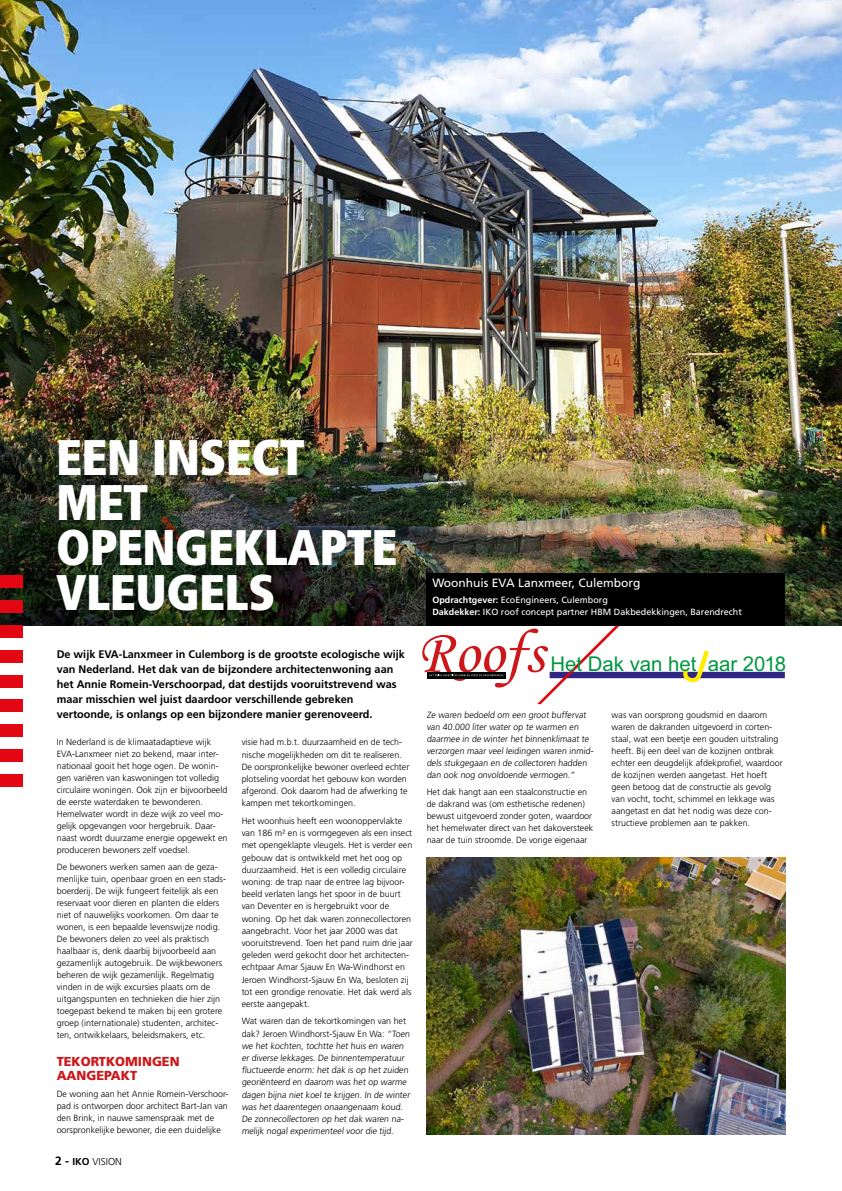
<style>
.page{position:relative;width:842px;height:1191px;background:#fff}
.page>*{position:absolute;margin:0;border:0;box-sizing:border-box;transform-origin:0 0}
.t1{font:900 condensed 50px/45px "Frutiger";letter-spacing:-.01em;color:#fff}
.t2{font:20.4px "Arial";color:#009641}
.t3{font:900 13px/14px "Frutiger LT Pro";color:#cd171a}
.t4{font:12px "Frutiger LT Std";color:#fff}
.t5{font:700 11px/15px "Frutiger LT Std";color:#000}
.t6{font:300 10px "Frutiger LT Std";color:#000}
.t7{font:300 9px/12px "Frutiger LT Std";color:#000}
.t8{font:9px/12px "Frutiger LT Std";color:#fff}
.s1{font-weight:700;font-size:12px}
.s2{font-weight:700}
</style>
<div class="page">
<img style="left:0;top:0;width:842px;height:625px">
<div style="left:0;top:576px;width:23px;height:12px;background:#e30613"></div>
<div style="left:0;top:600px;width:23px;height:13px;background:#e30613"></div>
<div style="left:0;top:625px;width:23px;height:12px;background:#e30613"></div>
<div style="left:0;top:650px;width:23px;height:12px;background:#e30613"></div>
<div style="left:0;top:675px;width:23px;height:12px;background:#e30613"></div>
<div style="left:0;top:699px;width:23px;height:13px;background:#e30613"></div>
<div style="left:0;top:724px;width:23px;height:13px;background:#e30613"></div>
<div style="left:0;top:749px;width:23px;height:12px;background:#e30613"></div>
<div style="left:0;top:774px;width:23px;height:12px;background:#e30613"></div>
<div style="left:427px;top:573px;width:358px;height:52px;background:#000"></div>
<img style="left:426px;top:857px;width:359px;height:277px">
<div style="left:550px;top:672px;width:235px;height:6px;background:#312783"></div>
<svg style="left:422px;top:626px;width:197px;height:78px"></svg>
<svg style="left:681px;top:671px;width:28px;height:8px"></svg>
<h1 class="t1" style="left:56px;top:435px;width:343px">EEN INSECT<br>MET<br>OPENGEKLAPTE<br>VLEUGELS</h1>
<p class="t5" style="left:57px;top:647px;width:350px">De wijk EVA-Lanxmeer in Culemborg is de grootste ecologische wijk van Nederland. Het dak van de bijzondere architectenwoning aan het Annie Romein-Verschoorpad, dat destijds vooruitstrevend was maar misschien wel juist daardoor verschillende gebreken vertoonde, is onlangs op een bijzondere manier gerenoveerd.</p>
<p class="t7" style="left:242px;top:736px;width:169px">visie had m.b.t. duurzaamheid en de tech&shy;nische mogelijkheden om dit te realiseren.<br>De oorspronkelijke bewoner overleed echter plotseling voordat het gebouw kon worden afgerond. Ook daarom had de afwerking te kampen met tekortkomingen.</p>
<p class="t7" style="left:242px;top:815px;width:173px">Het woonhuis heeft een woonoppervlakte van 186 m² en is vormgegeven als een insect met opengeklapte vleugels. Het is verder een gebouw dat is ontwikkeld met het oog op duurzaamheid. Het is een volledig circulaire woning: de trap naar de entree lag bijvoor&shy;beeld verlaten langs het spoor in de buurt van Deventer en is hergebruikt voor de woning. Op het dak waren zonnecollectoren aangebracht. Voor het jaar 2000 was dat vooruitstrevend. Toen het pand ruim drie jaar geleden werd gekocht door het architecten&shy;echtpaar Amar Sjauw En Wa-Windhorst en Jeroen Windhorst-Sjauw En Wa, besloten zij tot een grondige renovatie. Het dak werd als eerste aangepakt.</p>
<p class="t7" style="left:242px;top:1015px;width:171px">Wat waren dan de tekortkomingen van het dak? Jeroen Windhorst-Sjauw En Wa: “Toen we het kochten, tochtte het huis en waren er diverse lekkages. De binnentemperatuur fluctueerde enorm: het dak is op het zuiden georiënteerd en daarom was het op warme dagen bijna niet koel te krijgen. In de winter was het daarentegen onaangenaam koud.<br>De zonnecollectoren op het dak waren na&shy;melijk nogal experimenteel voor die tijd.</p>
<p class="t7" style="left:57px;top:736px;width:172px">In Nederland is de klimaatadaptieve wijk EVA-Lanxmeer niet zo bekend, maar inter&shy;nationaal gooit het hoge ogen. De wonin&shy;gen variëren van kaswoningen tot volledig circulaire woningen. Ook zijn er bijvoorbeeld de eerste waterdaken te bewonderen.<br>Hemelwater wordt in deze wijk zo veel mo&shy;gelijk opgevangen voor hergebruik. Daar&shy;naast wordt duurzame energie opgewekt en produceren bewoners zelf voedsel.</p>
<p class="t7" style="left:57px;top:861px;width:171px">De bewoners werken samen aan de geza&shy;menlijke tuin, openbaar groen en een stads&shy;boerderij. De wijk fungeert feitelijk als een reservaat voor dieren en planten die elders niet of nauwelijks voorkomen. Om daar te wonen, is een bepaalde levenswijze nodig.<br>De bewoners delen zo veel als praktisch haalbaar is, denk daarbij bijvoorbeeld aan gezamenlijk autogebruik. De wijkbewoners beheren de wijk gezamenlijk. Regelmatig vinden in de wijk excursies plaats om de uitgangspunten en technieken die hier zijn toegepast bekend te maken bij een grotere groep (internationale) studenten, architec&shy;ten, ontwikkelaars, beleidsmakers, etc.</p>
<h3 class="t3" style="left:57px;top:1054px;width:124px">TEKORTKOMINGEN<br>AANGEPAKT</h3>
<p class="t7" style="left:57px;top:1088px;width:173px">De woning aan het Annie Romein-Verschoor&shy;pad is ontworpen door architect Bart-Jan van den Brink, in nauwe samenspraak met de oorspronkelijke bewoner, die een duidelijke</p>
<p class="t6" style="left:55px;top:1156px;width:68px"><span class="s1">2 -</span> <span class="s2">IKO</span> VISION</p>
<h3 class="t4" style="left:432px;top:576px;width:210px">Woonhuis EVA Lanxmeer, Culemborg</h3>
<p class="t8" style="left:432px;top:594px;width:311px"><span class="s2">Opdrachtgever:</span> EcoEngineers, Culemborg<br><span class="s2">Dakdekker:</span> IKO roof concept partner HBM Dakbedekkingen, Barendrecht</p>
<h2 class="t2" style="left:550px;top:650px;width:237px">Het Dak van het aar 2018</h2>
<p class="t7" style="left:427px;top:709px;width:169px">Ze waren bedoeld om een groot buffervat van 40.000 liter water op te warmen en daarmee in de winter het binnenklimaat te verzorgen maar veel leidingen waren inmid&shy;dels stukgegaan en de collectoren hadden dan ook nog onvoldoende vermogen.”</p>
<p class="t7" style="left:427px;top:786px;width:168px">Het dak hangt aan een staalconstructie en de dakrand was (om esthetische redenen) bewust uitgevoerd zonder goten, waardoor het hemelwater direct van het dakoversteek naar de tuin stroomde. De vorige eigenaar</p>
<p class="t7" style="left:612px;top:709px;width:172px">was van oorsprong goudsmid en daarom waren de dakranden uitgevoerd in corten&shy;staal, wat een beetje een gouden uitstraling heeft. Bij een deel van de kozijnen ontbrak echter een deugdelijk afdekprofiel, waardoor de kozijnen werden aangetast. Het hoeft geen betoog dat de constructie als gevolg van vocht, tocht, schimmel en lekkage was aangetast en dat het nodig was deze con&shy;structieve problemen aan te pakken.</p>
</div>
